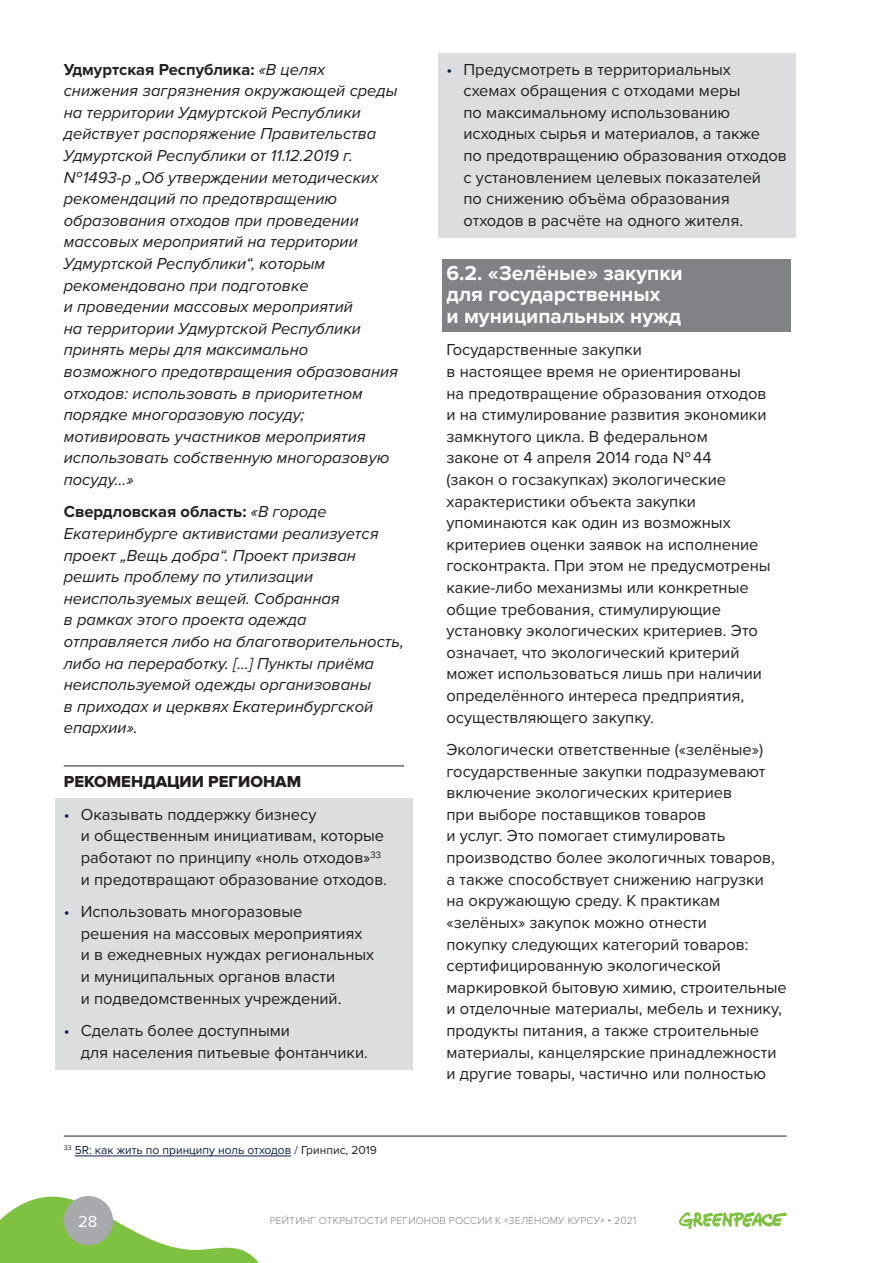
<style>
.page{position:relative;width:893px;height:1263px;background:#fff}
.page>*{position:absolute;margin:0;border:0;box-sizing:border-box;transform-origin:0 0}
.subheader_2{font:700 21px/21.6px "Proxima Nova";color:#fff}
.main{font:16.5px/21.6px "Proxima Nova";color:#231f20}
.main-2{font:italic 16.5px/21.6px "Proxima Nova";color:#231f20}
.rec_1{font:16.5px "Proxima Nova Extrabld";color:#231f20}
.t1{font:16.5px "Proxima Nova";color:#fff}
.snoska_niz{font:12px "Proxima Nova";color:#101f46}
.t2{font:300 10.5px "Proxima Nova";letter-spacing:.01em;color:#808285}
.s1{font-weight:700;font-style:normal}
.s2{color:#101f46}
.s3{color:#231f20}
</style>
<div class="page">
<hr style="left:64px;top:765px;width:340px;height:1px;background:#231f20">
<div style="left:55px;top:798px;width:357px;height:99px;background:#dcdddf"></div>
<div style="left:55px;top:895px;width:357px;height:120px;background:#dcdddf"></div>
<div style="left:55px;top:1014px;width:357px;height:55px;background:#dcdddf"></div>
<div style="left:438px;top:53px;width:357px;height:185px;background:#dcdddf"></div>
<div style="left:442px;top:259px;width:349px;height:73px;background:#808285"></div>
<hr style="left:64px;top:1136px;width:723px;height:1px;background:#231f20">
<hr style="left:75px;top:1156px;width:216px;height:1px;background:#101f46">
<svg style="left:0;top:1196px;width:259px;height:67px"></svg>
<div style="left:64px;top:1196px;width:49px;height:49px;background:#a8a9ad;border-radius:50%"></div>
<svg style="left:679px;top:1212px;width:108px;height:17px"></svg>
<p class="main-2" style="left:64px;top:59px;width:336px"><span class="s1">Удмуртская Республика:</span> «В целях снижения загрязнения окружающей среды на территории Удмуртской Республики действует распоряжение Правительства Удмуртской Республики от 11.12.2019 г.<br>№ 1493‑р „Об утверждении методических рекомендаций по предотвращению образования отходов при проведении массовых мероприятий на территории Удмуртской Республики“, которым рекомендовано при подготовке<br>и проведении массовых мероприятий<br>на территории Удмуртской Республики принять меры для максимально возможного предотвращения образования отходов: использовать в приоритетном порядке многоразовую посуду; мотивировать участников мероприятия использовать собственную многоразовую посуду…»</p>
<p class="main-2" style="left:64px;top:501px;width:342px"><span class="s1">Свердловская область:</span> «В городе Екатеринбурге активистами реализуется проект „Вещь добра“. Проект призван решить проблему по утилизации неиспользуемых вещей. Собранная<br>в рамках этого проекта одежда отправляется либо на благотворительность, либо на переработку. […] Пункты приёма неиспользуемой одежды организованы<br>в приходах и церквях Екатеринбургской епархии».</p>
<p class="rec_1" style="left:64px;top:772px;width:239px">РЕКОМЕНДАЦИИ РЕГИОНАМ</p>
<p class="main" style="left:81px;top:803px;width:308px;text-indent:-17px"><span class="s2">•</span> Оказывать поддержку бизнесу<br>и общественным инициативам, которые работают по принципу «ноль отходов»<sup>33 </sup>и предотвращают образование отходов.</p>
<p class="main" style="left:81px;top:900px;width:295px;text-indent:-17px"><span class="s2">•</span> Использовать многоразовые решения на массовых мероприятиях и в ежедневных нуждах региональных и муниципальных органов власти<br>и подведомственных учреждений.</p>
<p class="main" style="left:81px;top:1019px;width:289px;text-indent:-17px"><span class="s2">•</span> Сделать более доступными<br>для населения питьевые фонтанчики.</p>
<p class="snoska_niz" style="left:64px;top:1141px;width:315px"><sup>33</sup> 5R: как жить по принципу ноль отходов <span class="s3">/ Гринпис, 2019</span></p>
<p class="main" style="left:463px;top:58px;width:325px;text-indent:-17px"><span class="s2">•</span> Предусмотреть в территориальных схемах обращения с отходами меры<br>по максимальному использованию исходных сырья и материалов, а также<br>по предотвращению образования отходов с установлением целевых показателей<br>по снижению объёма образования отходов в расчёте на одного жителя.</p>
<p class="subheader_2" style="left:446px;top:262px;width:238px">6.2. «Зелёные» закупки для государственных<br>и муниципальных нужд</p>
<p class="main" style="left:446px;top:338px;width:326px">Государственные закупки<br>в настоящее время не ориентированы<br>на предотвращение образования отходов и на стимулирование развития экономики замкнутого цикла. В федеральном<br>законе от 4 апреля 2014 года № 44<br>(закон о госзакупках) экологические характеристики объекта закупки упоминаются как один из возможных критериев оценки заявок на исполнение госконтракта. При этом не предусмотрены какие‑либо механизмы или конкретные общие требования, стимулирующие установку экологических критериев. Это означает, что экологический критерий может использоваться лишь при наличии определённого интереса предприятия, осуществляющего закупку.</p>
<p class="main" style="left:446px;top:738px;width:342px">Экологически ответственные («зелёные») государственные закупки подразумевают включение экологических критериев<br>при выборе поставщиков товаров<br>и услуг. Это помогает стимулировать производство более экологичных товаров, а также способствует снижению нагрузки<br>на окружающую среду. К практикам «зелёных» закупок можно отнести<br>покупку следующих категорий товаров: сертифицированную экологической маркировкой бытовую химию, строительные и отделочные материалы, мебель и технику, продукты питания, а также строительные материалы, канцелярские принадлежности и другие товары, частично или полностью</p>
<p class="t1" style="left:78px;top:1209px;width:21px">28</p>
<p class="t2" style="left:270px;top:1214px;width:368px">РЕЙТИНГ ОТКРЫТОСТИ РЕГИОНОВ РОССИИ К «ЗЕЛЁНОМУ КУРСУ» • 2021</p>
</div>
